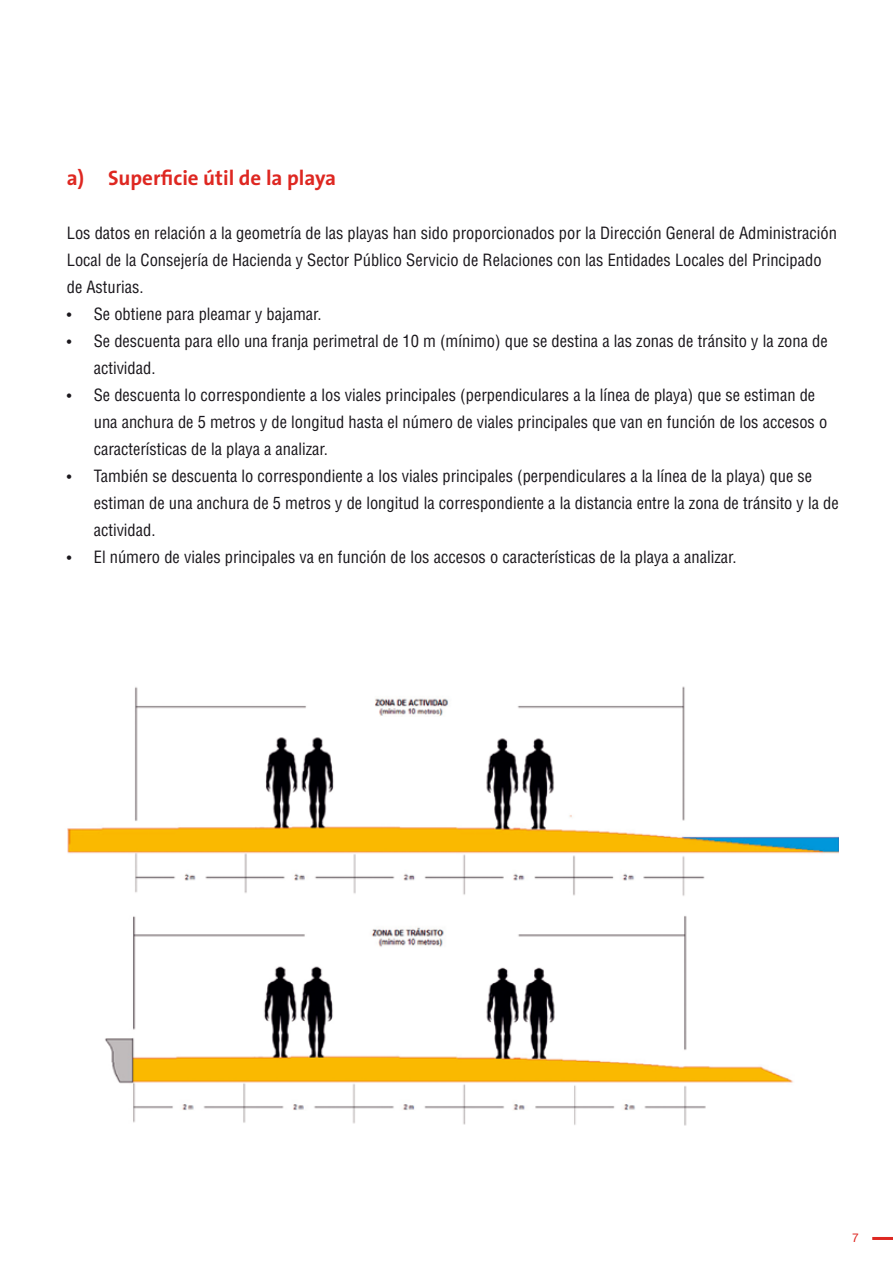
<style>
.page{position:relative;width:893px;height:1263px;background:#fff}
.page>*{position:absolute;margin:0;border:0;box-sizing:border-box;transform-origin:0 0}
.t1{font:700 21px "The Sans";color:#de2721}
.t2{font:condensed 16.5px/27px "Helvetica LT Std";color:#1a171c}
.t3{font:12px "Helvetica Neue";color:#de2721}
.s1{font-size:14.25px}
</style>
<div class="page">
<hr style="left:872px;top:1237px;width:21px;height:3px;background:#de2721">
<img style="left:67px;top:686px;width:772px;height:440px">
<p class="t1" style="left:67px;top:161px;width:271px">a) Superficie útil de la playa</p>
<p class="t2" style="left:67px;top:220px;width:772px">Los datos en relación a la geometría de las playas han sido proporcionados por la Dirección General de Administración<br>Local de la Consejería de Hacienda y Sector Público Servicio de Relaciones con las Entidades Locales del Principado de Asturias.</p>
<p class="t2" style="left:67px;top:301px;width:256px"><span class="s1">•</span> Se obtiene para pleamar y bajamar.</p>
<p class="t2" style="left:94px;top:328px;width:735px;text-indent:-27px"><span class="s1">•</span> Se descuenta para ello una franja perimetral de 10 m (mínimo) que se destina a las zonas de tránsito y la zona de actividad.</p>
<p class="t2" style="left:94px;top:382px;width:735px;text-indent:-27px"><span class="s1">•</span> Se descuenta lo correspondiente a los viales principales (perpendiculares a la línea de playa) que se estiman de una anchura de 5 metros y de longitud hasta el número de viales principales que van en función de los accesos o características de la playa a analizar.</p>
<p class="t2" style="left:94px;top:463px;width:746px;text-indent:-27px"><span class="s1">•</span> También se descuenta lo correspondiente a los viales principales (perpendiculares a la línea de la playa) que se estiman de una anchura de 5 metros y de longitud la correspondiente a la distancia entre la zona de tránsito y la de actividad.</p>
<p class="t2" style="left:67px;top:544px;width:671px"><span class="s1">•</span> El número de viales principales va en función de los accesos o características de la playa a analizar.</p>
<p class="t3" style="left:852px;top:1229px;width:8px">7</p>
</div>
